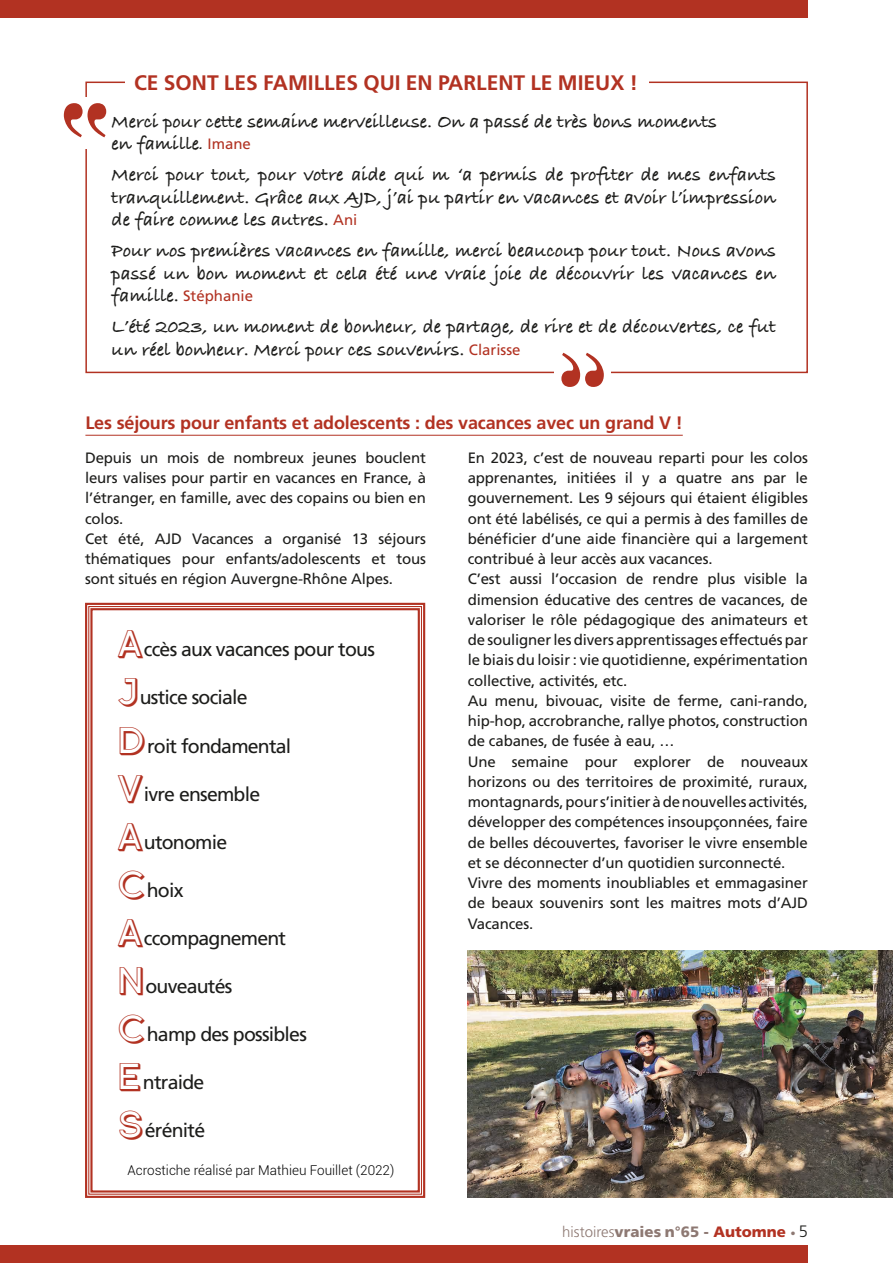
<style>
.page{position:relative;width:893px;height:1263px;background:#fff}
.page>*{position:absolute;margin:0;border:0;box-sizing:border-box;transform-origin:0 0}
.t1{font:700 21px "Frutiger LT Pro";color:#b23222}
.t2{font:700 19.5px/22.5px "Bradley Hand ITCTT";color:#1d1d1b}
.t3{font:19.5px "Frutiger LT Pro";letter-spacing:-.04em;color:#1d1d1b}
.t4{font:700 18px "Frutiger LT Pro";letter-spacing:-.01em;color:#b23222}
.t5{font:15px/20.2px "Frutiger LT Pro";letter-spacing:-.01em;color:#1d1d1b}
.t6{font:900 15px "Frutiger LT Pro";color:#8d7872}
.t7{font:15px "Frutiger LT Pro";color:#b23222}
.t8{font:300 13.5px "Roboto";color:#000}
.s1{font-family:"Frutiger LT Pro";font-weight:400;font-style:italic;font-size:15px}
.s2{font-family:"Frutiger LT Pro";font-weight:400;font-size:15px;color:#b23222}
.s3{font-family:"Bradley Hand ITCTT";font-weight:700;font-size:19.5px;color:#1d1d1b}
.s4{font-family:"Florencesans Shaded";font-size:36px;color:#b23222}
.s5{font-weight:300}
.s6{color:#b23222}
.s7{font-weight:400;font-size:10.5px}
.s8{font-weight:300;font-size:16.5px;color:#1d1d1b}
</style>
<div class="page">
<img style="left:468px;top:950px;width:425px;height:248px">
<div style="left:0;top:1246px;width:808px;height:17px;background:#b23222"></div>
<div style="left:0;top:0;width:808px;height:17px;background:#b23222"></div>
<hr style="left:85px;top:435px;width:598px;height:1px;background:#b23222">
<svg style="left:64px;top:103px;width:42px;height:34px"></svg>
<svg style="left:561px;top:353px;width:43px;height:34px"></svg>
<svg style="left:85px;top:602px;width:341px;height:596px"></svg>
<div style="left:90px;top:608px;width:330px;height:584px;border:2px solid #b23222"></div>
<h1 class="t1" style="left:134px;top:70px;width:505px">CE SONT LES FAMILLES QUI EN PARLENT LE MIEUX !</h1>
<h2 class="t2" style="left:112px;top:109px;width:607px">Merci pour cette semaine merveilleuse. On a passé de très bons moments en famille<span class="s1">.</span> <span class="s2">Imane</span></h2>
<h2 class="t2" style="left:112px;top:163px;width:666px;text-align:justify">Merci pour tout, pour votre aide qui m ‘a permis de profiter de mes enfants tranquillement. Grâce aux AJD, j’ai pu partir en vacances et avoir l’impression de faire comme les autres. <span class="s2">Ani</span></h2>
<h2 class="t2" style="left:112px;top:239px;width:666px">Pour nos premières vacances en famille, merci beaucoup pour tout. Nous avons passé un bon moment et cela été une vraie joie de découvrir les vacances en</h2>
<p class="t7" style="left:112px;top:287px;width:143px"><span class="s3">famille.</span> Stéphanie</p>
<h2 class="t2" style="left:112px;top:315px;width:666px">L’été 2023, un moment de bonheur, de partage, de rire et de découvertes, ce fut un réel bonheur. Merci pour ces souvenirs. <span class="s2">Clarisse</span></h2>
<p class="t4" style="left:85px;top:412px;width:599px">Les séjours pour enfants et adolescents : des vacances avec un grand V !</p>
<p class="t5" style="left:85px;top:447px;width:342px">Depuis un mois de nombreux jeunes bouclent leurs valises pour partir en vacances en France, à l’étranger, en famille, avec des copains ou bien en colos.<br>Cet été, AJD Vacances a organisé 13 séjours thématiques pour enfants/adolescents et tous sont situés en région Auvergne-Rhône Alpes.</p>
<h2 class="t3" style="left:118px;top:638px;width:259px"><span class="s4">A</span>ccès aux vacances pour tous</h2>
<h2 class="t3" style="left:118px;top:686px;width:132px"><span class="s4">J</span>ustice sociale</h2>
<h2 class="t3" style="left:118px;top:734px;width:175px"><span class="s4">D</span>roit fondamental</h2>
<h2 class="t3" style="left:118px;top:782px;width:144px"><span class="s4">V</span>ivre ensemble</h2>
<h2 class="t3" style="left:118px;top:830px;width:111px"><span class="s4">A</span>utonomie</h2>
<h2 class="t3" style="left:118px;top:878px;width:67px"><span class="s4">C</span>hoix</h2>
<h2 class="t3" style="left:118px;top:926px;width:170px"><span class="s4">A</span>ccompagnement</h2>
<h2 class="t3" style="left:118px;top:974px;width:116px"><span class="s4">N</span>ouveautés</h2>
<h2 class="t3" style="left:118px;top:1022px;width:191px"><span class="s4">C</span>hamp des possibles</h2>
<h2 class="t3" style="left:118px;top:1070px;width:88px"><span class="s4">E</span>ntraide</h2>
<h2 class="t3" style="left:118px;top:1118px;width:89px"><span class="s4">S</span>érénité</h2>
<p class="t8" style="left:127px;top:1161px;width:268px">Acrostiche réalisé par Mathieu Fouillet (2022)</p>
<p class="t5" style="left:468px;top:447px;width:342px">En 2023, c’est de nouveau reparti pour les colos apprenantes, initiées il y a quatre ans par le gouvernement. Les 9 séjours qui étaient éligibles ont été labélisés, ce qui a permis à des familles de bénéficier d’une aide financière qui a largement contribué à leur accès aux vacances.<br>C’est aussi l’occasion de rendre plus visible la dimension éducative des centres de vacances, de valoriser le rôle pédagogique des animateurs et de souligner les divers apprentissages effectués par le biais du loisir : vie quotidienne, expérimentation collective, activités, etc.<br>Au menu, bivouac, visite de ferme, cani-rando, hip-hop, accrobranche, rallye photos, construction de cabanes, de fusée à eau, …<br>Une semaine pour explorer de nouveaux horizons ou des territoires de proximité, ruraux, montagnards, pour s’initier à de nouvelles activités, développer des compétences insoupçonnées, faire de belles découvertes, favoriser le vivre ensemble et se déconnecter d’un quotidien surconnecté.<br>Vivre des moments inoubliables et emmagasiner de beaux souvenirs sont les maitres mots d’AJD Vacances.</p>
<p class="t6" style="left:562px;top:1223px;width:247px"><span class="s5">histoires</span>vraies n°65 - <span class="s6">Automne</span> <span class="s7">•</span> <span class="s8">5</span></p>
</div>
